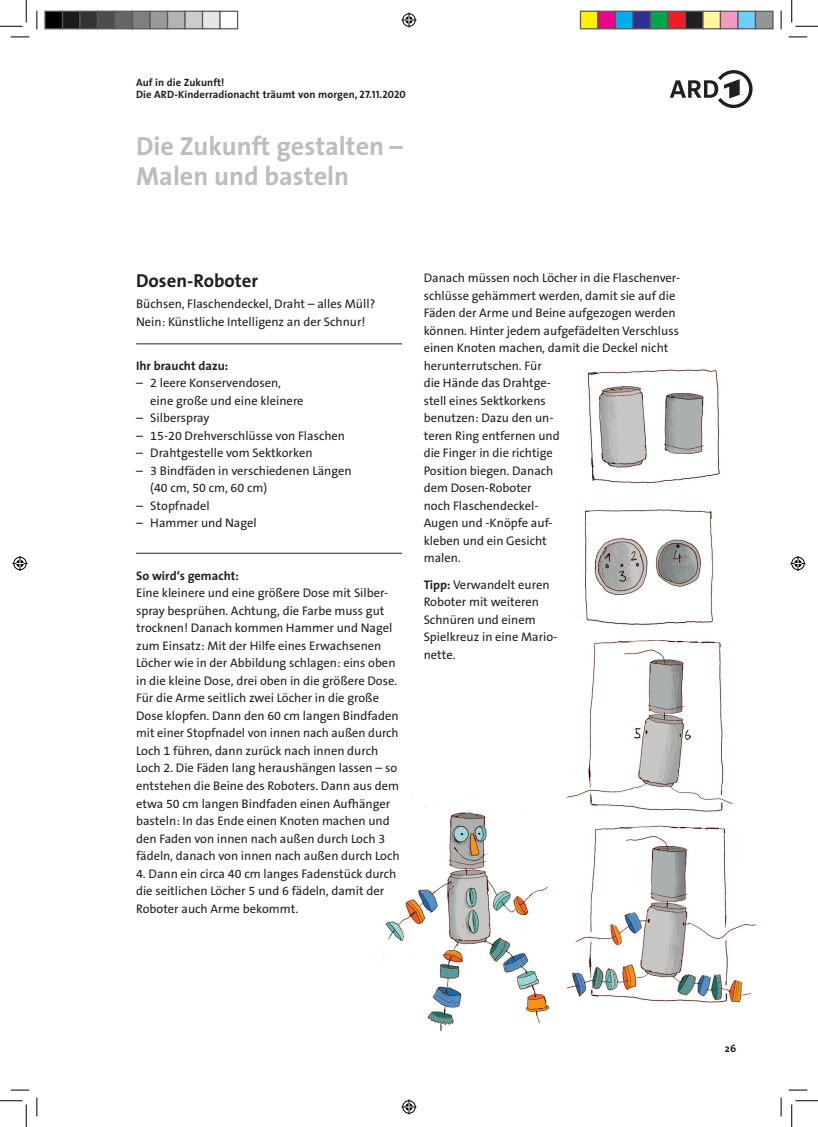
<style>
.page{position:relative;width:818px;height:1127px;background:#fff}
.page>*{position:absolute;margin:0;border:0;box-sizing:border-box;transform-origin:0 0}
.t1{font:700 26.25px/30px "The Sans";color:#bcbdc0}
.t2{font:700 18.75px "The Sans";color:#231f20}
.t3{font:12.5px/17.5px "The Sans B W5 Plain";color:#231f20}
.t4{font:700 12.5px "The Sans";color:#231f20}
.t5{font:700 10.62px/11.9px "The Sans";letter-spacing:.01em;color:#231f20}
.s1{font-family:"The Sans Bold Caps";font-weight:400}
.s2{font-family:"The Sans";font-weight:700}
</style>
<div class="page">
<svg style="left:670px;top:70px;width:82px;height:38px"></svg>
<img style="left:363px;top:369px;width:429px;height:722px">
<hr style="left:136px;top:343px;width:266px;height:1px;background:#231f20">
<hr style="left:136px;top:553px;width:266px;height:1px;background:#231f20">
<svg style="left:11px;top:36px;width:18px;height:2px"></svg>
<svg style="left:788px;top:36px;width:19px;height:2px"></svg>
<svg style="left:11px;top:1089px;width:18px;height:1px"></svg>
<svg style="left:788px;top:1088px;width:19px;height:2px"></svg>
<svg style="left:36px;top:11px;width:2px;height:18px"></svg>
<svg style="left:36px;top:1097px;width:2px;height:18px"></svg>
<svg style="left:780px;top:11px;width:2px;height:18px"></svg>
<svg style="left:780px;top:1097px;width:2px;height:18px"></svg>
<svg style="left:0;top:0;width:27px;height:27px"></svg>
<svg style="left:0;top:1100px;width:27px;height:26px"></svg>
<svg style="left:791px;top:0;width:27px;height:27px"></svg>
<svg style="left:791px;top:1100px;width:27px;height:26px"></svg>
<svg style="left:401px;top:13px;width:15px;height:15px"></svg>
<svg style="left:401px;top:1099px;width:15px;height:15px"></svg>
<svg style="left:13px;top:556px;width:15px;height:15px"></svg>
<svg style="left:790px;top:556px;width:15px;height:15px"></svg>
<div style="left:45px;top:11px;width:18px;height:18px;background:#000"></div>
<div style="left:44px;top:11px;width:19px;height:18px;border:1px solid #595959"></div>
<div style="left:63px;top:11px;width:17px;height:18px;background:#1a1a1a"></div>
<div style="left:62px;top:11px;width:19px;height:18px;border:1px solid #595959"></div>
<div style="left:80px;top:11px;width:18px;height:18px;background:#333"></div>
<div style="left:79px;top:11px;width:19px;height:18px;border:1px solid #595959"></div>
<div style="left:98px;top:11px;width:17px;height:18px;background:#4d4d4d"></div>
<div style="left:97px;top:11px;width:19px;height:18px;border:1px solid #595959"></div>
<div style="left:115px;top:11px;width:18px;height:18px;background:#666"></div>
<div style="left:114px;top:11px;width:19px;height:18px;border:1px solid #595959"></div>
<div style="left:133px;top:11px;width:17px;height:18px;background:#808080"></div>
<div style="left:132px;top:11px;width:19px;height:18px;border:1px solid #595959"></div>
<div style="left:150px;top:11px;width:18px;height:18px;background:#999"></div>
<div style="left:149px;top:11px;width:19px;height:18px;border:1px solid #595959"></div>
<div style="left:168px;top:11px;width:17px;height:18px;background:#b3b3b3"></div>
<div style="left:167px;top:11px;width:19px;height:18px;border:1px solid #595959"></div>
<div style="left:185px;top:11px;width:18px;height:18px;background:#ccc"></div>
<div style="left:184px;top:11px;width:19px;height:18px;border:1px solid #595959"></div>
<div style="left:203px;top:11px;width:17px;height:18px;background:#e6e6e6"></div>
<div style="left:202px;top:11px;width:19px;height:18px;border:1px solid #595959"></div>
<div style="left:219px;top:11px;width:19px;height:18px;border:1px solid #595959"></div>
<div style="left:580px;top:11px;width:18px;height:18px;background:#fff101"></div>
<div style="left:580px;top:11px;width:18px;height:18px;border:1px solid #595959"></div>
<div style="left:598px;top:11px;width:17px;height:18px;background:#ed028c"></div>
<div style="left:597px;top:11px;width:19px;height:18px;border:1px solid #595959"></div>
<div style="left:615px;top:11px;width:18px;height:18px;background:#00aeef"></div>
<div style="left:615px;top:11px;width:18px;height:18px;border:1px solid #595959"></div>
<div style="left:633px;top:11px;width:17px;height:18px;background:#2e3092"></div>
<div style="left:632px;top:11px;width:19px;height:18px;border:1px solid #595959"></div>
<div style="left:650px;top:11px;width:18px;height:18px;background:#00a54f"></div>
<div style="left:650px;top:11px;width:18px;height:18px;border:1px solid #595959"></div>
<div style="left:668px;top:11px;width:17px;height:18px;background:#ee1d23"></div>
<div style="left:667px;top:11px;width:19px;height:18px;border:1px solid #595959"></div>
<div style="left:685px;top:11px;width:18px;height:18px;background:#231f20"></div>
<div style="left:685px;top:11px;width:18px;height:18px;border:1px solid #595959"></div>
<div style="left:703px;top:11px;width:17px;height:18px;background:#fff79a"></div>
<div style="left:702px;top:11px;width:19px;height:18px;border:1px solid #595959"></div>
<div style="left:720px;top:11px;width:18px;height:18px;background:#f499c2"></div>
<div style="left:720px;top:11px;width:18px;height:18px;border:1px solid #595959"></div>
<div style="left:738px;top:11px;width:17px;height:18px;background:#6bcff6"></div>
<div style="left:737px;top:11px;width:19px;height:18px;border:1px solid #595959"></div>
<div style="left:755px;top:11px;width:18px;height:18px;background:#939598"></div>
<div style="left:755px;top:11px;width:18px;height:18px;border:1px solid #595959"></div>
<p class="t5" style="left:136px;top:76px;width:271px">Auf in die Zukunft!<br>Die ARD-Kinderradionacht träumt von morgen, <span class="s1">27.11.2020</span></p>
<h1 class="t1" style="left:136px;top:131px;width:268px">Die Zukunft gestalten –<br>Malen und basteln</h1>
<h2 class="t2" style="left:136px;top:265px;width:124px">Dosen-Roboter</h2>
<p class="t3" style="left:136px;top:295px;width:241px">Büchsen, Flaschendeckel, Draht – alles Müll?<br>Nein: Künstliche Intelligenz an der Schnur!</p>
<p class="t4" style="left:136px;top:355px;width:94px">Ihr braucht dazu:</p>
<p class="t3" style="left:150px;top:374px;width:155px;text-indent:-14px">– 2 leere Konservendosen, eine große und eine kleinere</p>
<p class="t3" style="left:136px;top:409px;width:75px">– Silberspray</p>
<p class="t3" style="left:136px;top:426px;width:211px">– 15-20 Drehverschlüsse von Flaschen</p>
<p class="t3" style="left:136px;top:444px;width:178px">– Drahtgestelle vom Sektkorken</p>
<p class="t3" style="left:150px;top:461px;width:203px;text-indent:-14px">– 3 Bindfäden in verschiedenen Längen (40 cm, 50 cm, 60 cm)</p>
<p class="t3" style="left:136px;top:496px;width:75px">– Stopfnadel</p>
<p class="t3" style="left:136px;top:514px;width:122px">– Hammer und Nagel</p>
<p class="t4" style="left:136px;top:565px;width:104px">So wird‘s gemacht:</p>
<p class="t3" style="left:136px;top:584px;width:265px">Eine kleinere und eine größere Dose mit Silber&shy;spray besprühen. Achtung, die Farbe muss gut trocknen! Danach kommen Hammer und Nagel zum Einsatz: Mit der Hilfe eines Erwachsenen Löcher wie in der Abbildung schlagen: eins oben in die kleine Dose, drei oben in die größere Dose.<br>Für die Arme seitlich zwei Löcher in die große Dose klopfen. Dann den 60 cm langen Bindfaden mit einer Stopfnadel von innen nach außen durch Loch 1 führen, dann zurück nach innen durch Loch 2. Die Fäden lang heraushängen lassen – so entstehen die Beine des Roboters. Dann aus dem etwa 50 cm langen Bindfaden einen Aufhänger basteln: In das Ende einen Knoten machen und den Faden von innen nach außen durch Loch 3 fädeln, danach von innen nach außen durch Loch</p>
<p class="t3" style="left:136px;top:864px;width:262px">4. Dann ein circa 40 cm langes Fadenstück durch die seitlichen Löcher 5 und 6 fädeln, damit der<br>Roboter auch Arme bekommt.</p>
<p class="t3" style="left:424px;top:269px;width:258px">Danach müssen noch Löcher in die Flaschenver&shy;schlüsse gehämmert werden, damit sie auf die<br>Fäden der Arme und Beine aufgezogen werden können. Hinter jedem aufgefädelten Verschluss einen Knoten machen, damit die Deckel nicht herunterrutschen. Für<br>die Hände das Drahtge-<br>stell eines Sektkorkens<br>benutzen: Dazu den un-<br>teren Ring entfernen und<br>die Finger in die richtige<br>Position biegen. Danach<br>dem Dosen-Roboter<br>noch Flaschendeckel-<br>Augen und -Knöpfe auf-<br>kleben und ein Gesicht<br>malen.</p>
<p class="t3" style="left:424px;top:575px;width:135px"><span class="s2">Tipp:</span> Verwandelt euren<br>Roboter mit weiteren<br>Schnüren und einem<br>Spielkreuz in eine Mario&shy;nette.</p>
<p class="t5" style="left:725px;top:1041px;width:13px">26</p>
</div>
